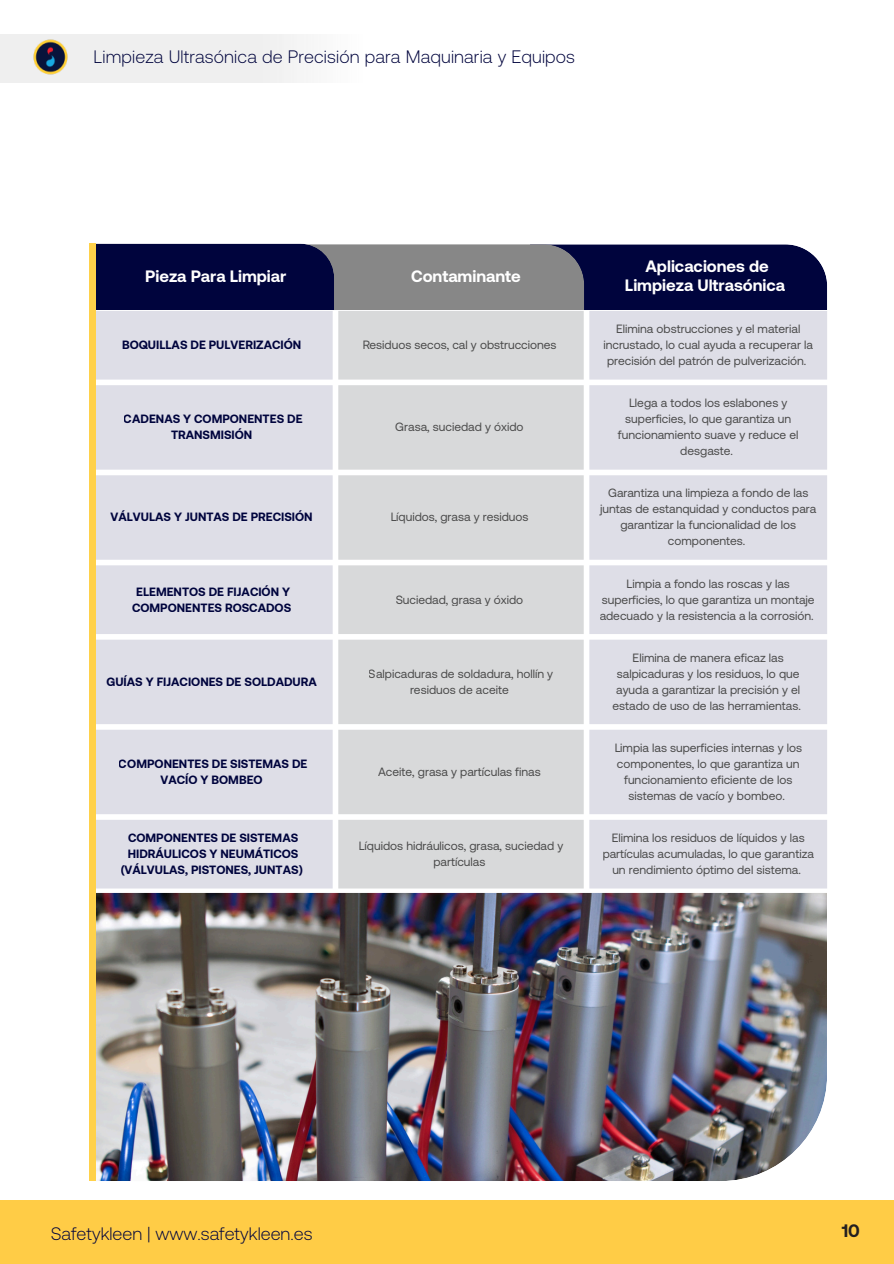
<style>
.page{position:relative;width:894px;height:1264px;background:#fff}
.page>*{position:absolute;margin:0;border:0;box-sizing:border-box;transform-origin:0 0}
.t1{font:300 18px "Aeonik";letter-spacing:.01em;color:#00043d}
.t2{font:700 18px "Aeonik";color:#231f20}
.t3{font:700 16.5px/19.2px "Aeonik";color:#fff;text-align:center}
.t4{font:12px/16px "Aeonik";color:#4b4b4b;text-align:center}
.t5{font:700 12px/16px "Aeonik";color:#00043d;text-align:center}
</style>
<div class="page">
<img style="left:27px;top:34px;width:48px;height:47px">
<div style="left:0;top:1200px;width:893px;height:63px;background:#ffcc46"></div>
<img style="left:95px;top:892px;width:731px;height:289px">
<div style="left:584px;top:244px;width:243px;height:169px;background:#00043d"></div>
<hr style="left:530px;top:413px;width:297px;height:2px;background:#ffce34">
<div style="left:334px;top:244px;width:250px;height:66px;background:#878787"></div>
<div style="left:95px;top:244px;width:239px;height:67px;background:#00043d"></div>
<svg style="left:95px;top:311px;width:731px;height:577px;fill:#dedee7"></svg>
<svg style="left:338px;top:311px;width:245px;height:577px;fill:#d8d9da"></svg>
<div style="left:89px;top:244px;width:6px;height:937px;background:#ffd14a"></div>
<h1 class="t1" style="left:94px;top:46px;width:483px">Limpieza Ultrasónica de Precisión para Maquinaria y Equipos</h1>
<h2 class="t3" style="left:145px;top:267px;width:143px">Pieza Para Limpiar</h2>
<h2 class="t3" style="left:411px;top:267px;width:111px">Contaminante</h2>
<h2 class="t3" style="left:624px;top:256px;width:161px">Aplicaciones de<br>Limpieza Ultrasónica</h2>
<p class="t5" style="left:122px;top:337px;width:181px">BOQUILLAS DE PULVERIZACIÓN</p>
<p class="t4" style="left:362px;top:337px;width:196px">Residuos secos, cal y obstrucciones</p>
<p class="t5" style="left:124px;top:411px;width:180px">CADENAS Y COMPONENTES DE<br>TRANSMISIÓN</p>
<p class="t4" style="left:395px;top:419px;width:130px">Grasa, suciedad y óxido</p>
<p class="t5" style="left:111px;top:509px;width:203px">VÁLVULAS Y JUNTAS DE PRECISIÓN</p>
<p class="t4" style="left:390px;top:509px;width:140px">Líquidos, grasa y residuos</p>
<p class="t5" style="left:132px;top:583px;width:161px">ELEMENTOS DE FIJACIÓN Y<br>COMPONENTES ROSCADOS</p>
<p class="t4" style="left:395px;top:591px;width:129px">Suciedad, grasa y óxido</p>
<p class="t5" style="left:106px;top:673px;width:212px">GUÍAS Y FIJACIONES DE SOLDADURA</p>
<p class="t4" style="left:368px;top:665px;width:186px">Salpicaduras de soldadura, hollín y residuos de aceite</p>
<p class="t5" style="left:119px;top:755px;width:190px">COMPONENTES DE SISTEMAS DE<br>VACÍO Y BOMBEO</p>
<p class="t4" style="left:378px;top:763px;width:164px">Aceite, grasa y partículas finas</p>
<p class="t4" style="left:603px;top:321px;width:211px">Elimina obstrucciones y el material incrustado, lo cual ayuda a recuperar la precisión del patrón de pulverización.</p>
<p class="t4" style="left:617px;top:395px;width:182px">Llega a todos los eslabones y superficies, lo que garantiza un funcionamiento suave y reduce el desgaste.</p>
<p class="t4" style="left:600px;top:485px;width:218px">Garantiza una limpieza a fondo de las juntas de estanquidad y conductos para garantizar la funcionalidad de los componentes.</p>
<p class="t4" style="left:599px;top:575px;width:216px">Limpia a fondo las roscas y las superficies, lo que garantiza un montaje adecuado y la resistencia a la corrosión.</p>
<p class="t4" style="left:612px;top:649px;width:190px">Elimina de manera eficaz las salpicaduras y los residuos, lo que ayuda a garantizar la precisión y el estado de uso de las herramientas.</p>
<p class="t4" style="left:614px;top:739px;width:189px">Limpia las superficies internas y los componentes, lo que garantiza un funcionamiento eficiente de los sistemas de vacío y bombeo.</p>
<p class="t5" style="left:120px;top:829px;width:184px">COMPONENTES DE SISTEMAS<br>HIDRÁULICOS Y NEUMÁTICOS (VÁLVULAS, PISTONES, JUNTAS)</p>
<p class="t4" style="left:358px;top:837px;width:206px">Líquidos hidráulicos, grasa, suciedad y partículas</p>
<p class="t4" style="left:602px;top:829px;width:213px">Elimina los residuos de líquidos y las partículas acumuladas, lo que garantiza un rendimiento óptimo del sistema.</p>
<h1 class="t1" style="left:51px;top:1224px;width:263px">Safetykleen | www.safetykleen.es</h1>
<h1 class="t2" style="left:841px;top:1220px;width:20px">10</h1>
</div>
